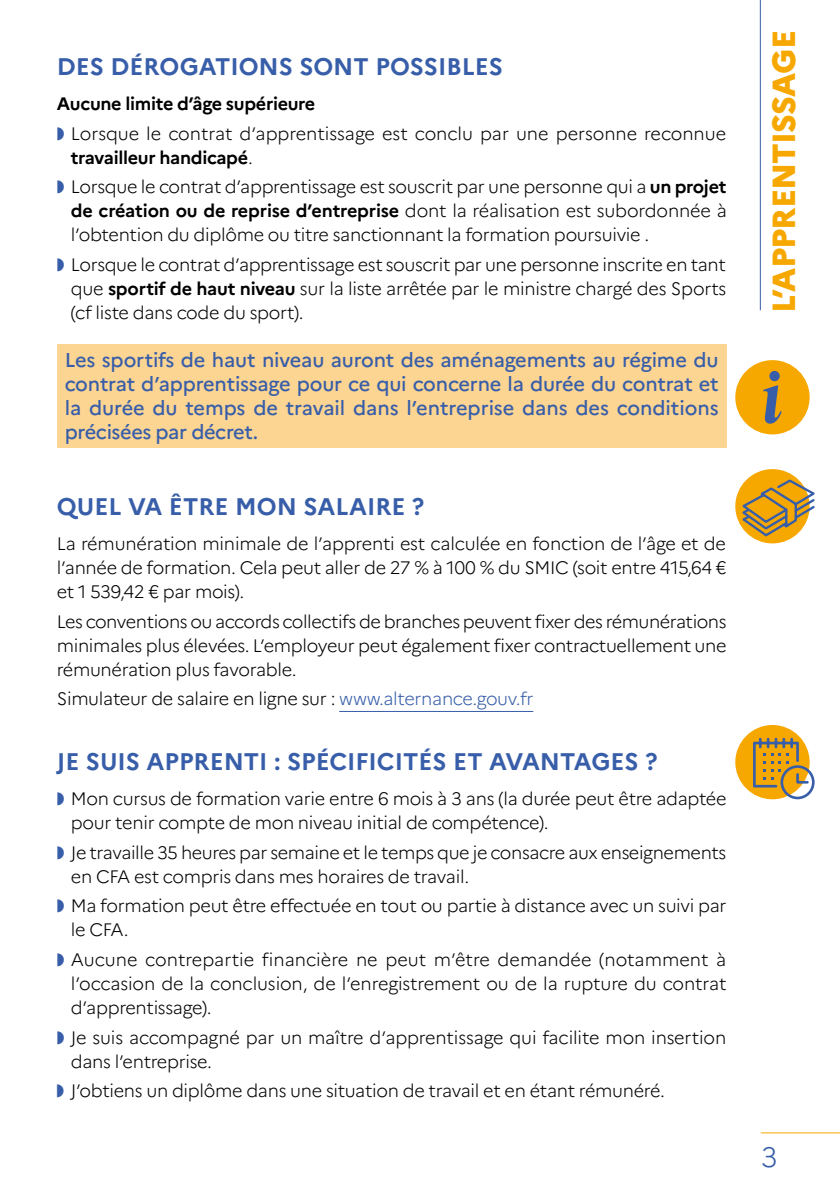
<style>
.page{position:relative;width:840px;height:1191px;background:#fff}
.page>*{position:absolute;margin:0;border:0;box-sizing:border-box;transform-origin:0 0}
.t1{font:800 32px "Marianne";letter-spacing:-.025em;color:#f7a800}
.t2{font:300 28px "Marianne";color:#385ea9}
.t3{font:700 24px "Marianne";color:#385ea9}
.t4{font:500 20px/24px "Marianne";letter-spacing:-.005em;color:#385ea9;text-align:justify}
.t5{font:300 18px/24px "Marianne";letter-spacing:-.02em;color:#000}
.s1{font-weight:700}
.s2{color:#385ea9}
</style>
<div class="page">
<hr style="left:760px;top:1132px;width:79px;height:1px;background:#f7a800">
<hr style="left:759px;top:0;width:1px;height:310px;background:#385ea9">
<hr style="left:339px;top:711px;width:194px;height:1px;background:#385ea9">
<div style="left:57px;top:344px;width:669px;height:103px;background:#fdd592"></div>
<div style="left:734px;top:725px;width:75px;height:74px;background:#f7a800;border-radius:50%"></div>
<div style="left:734px;top:469px;width:75px;height:74px;background:#f7a800;border-radius:50%"></div>
<svg style="left:752px;top:738px;width:62px;height:61px"></svg>
<svg style="left:738px;top:478px;width:77px;height:60px"></svg>
<div style="left:734px;top:360px;width:75px;height:74px;background:#f7a800;border-radius:50%"></div>
<svg style="left:763px;top:385px;width:18px;height:39px"></svg>
<svg style="left:768px;top:371px;width:11px;height:10px"></svg>
<h3 class="t3" style="left:57px;top:52px;width:447px">DES DÉROGATIONS SONT POSSIBLES</h3>
<p class="t5" style="left:57px;top:89px;width:670px;line-height:29.6px"><span class="s1">Aucune limite d’âge supérieure<br></span><span class="s2">◗</span> Lorsque le contrat d’apprentissage est conclu par une personne reconnue</p>
<p class="t5" style="left:57px;top:142px;width:670px;line-height:29.6px;text-indent:14px"><span class="s1">travailleur handicapé</span>.<br><span class="s2">◗</span> Lorsque le contrat d’apprentissage est souscrit par une personne qui a <span class="s1">un projet</span></p>
<p class="t5" style="left:71px;top:199px;width:657px"><span class="s1">de création ou de reprise d’entreprise</span> dont la réalisation est subordonnée à l’obtention du diplôme ou titre sanctionnant la formation poursuivie .</p>
<p class="t5" style="left:71px;top:253px;width:656px;text-align:justify;text-indent:-14px"><span class="s2">◗</span> Lorsque le contrat d’apprentissage est souscrit par une personne inscrite en tant que <span class="s1">sportif de haut niveau</span> sur la liste arrêtée par le ministre chargé des Sports (cf liste dans code du sport).</p>
<p class="t4" style="left:65px;top:348px;width:655px">Les sportifs de haut niveau auront des aménagements au régime du contrat d’apprentissage pour ce qui concerne la durée du contrat et la durée du temps de travail dans l’entreprise dans des conditions précisées par décret.</p>
<h3 class="t3" style="left:57px;top:491px;width:369px">QUEL VA ÊTRE MON SALAIRE ?</h3>
<p class="t5" style="left:57px;top:531px;width:671px;text-align:justify">La rémunération minimale de l’apprenti est calculée en fonction de l’âge et de l’année de formation. Cela peut aller de 27 % à 100 % du SMIC (soit entre 415,64 € et 1 539,42 € par mois).</p>
<p class="t5" style="left:57px;top:609px;width:671px;text-align:justify">Les conventions ou accords collectifs de branches peuvent fixer des rémunérations minimales plus élevées. L’employeur peut également fixer contractuellement une rémunération plus favorable.</p>
<p class="t5" style="left:57px;top:687px;width:478px">Simulateur de salaire en ligne sur : <span class="s2">www.alternance.gouv.fr</span></p>
<h3 class="t3" style="left:57px;top:746px;width:602px">JE SUIS APPRENTI : SPÉCIFICITÉS ET AVANTAGES ?</h3>
<p class="t5" style="left:71px;top:786px;width:656px;text-indent:-14px"><span class="s2">◗</span> Mon cursus de formation varie entre 6 mois à 3 ans (la durée peut être adaptée pour tenir compte de mon niveau initial de compétence).</p>
<p class="t5" style="left:71px;top:840px;width:656px;text-indent:-14px"><span class="s2">◗</span> Je travaille 35 heures par semaine et le temps que je consacre aux enseignements en CFA est compris dans mes horaires de travail.</p>
<p class="t5" style="left:71px;top:894px;width:656px;text-indent:-14px"><span class="s2">◗</span> Ma formation peut être effectuée en tout ou partie à distance avec un suivi par le CFA.</p>
<p class="t5" style="left:71px;top:947px;width:656px;text-align:justify;text-indent:-14px"><span class="s2">◗</span> Aucune contrepartie financière ne peut m’être demandée (notamment à l’occasion de la conclusion, de l’enregistrement ou de la rupture du contrat d’apprentissage).</p>
<p class="t5" style="left:71px;top:1025px;width:656px;text-indent:-14px"><span class="s2">◗</span> Je suis accompagné par un maître d’apprentissage qui facilite mon insertion dans l’entreprise.</p>
<p class="t5" style="left:57px;top:1079px;width:609px"><span class="s2">◗</span> J’obtiens un diplôme dans une situation de travail et en étant rémunéré.</p>
<h1 class="t1" style="left:763px;top:313px;width:284px;rotate:-90deg">L’APPRENTISSAGE</h1>
<h2 class="t2" style="left:760px;top:1140px;width:18px">3</h2>
</div>
